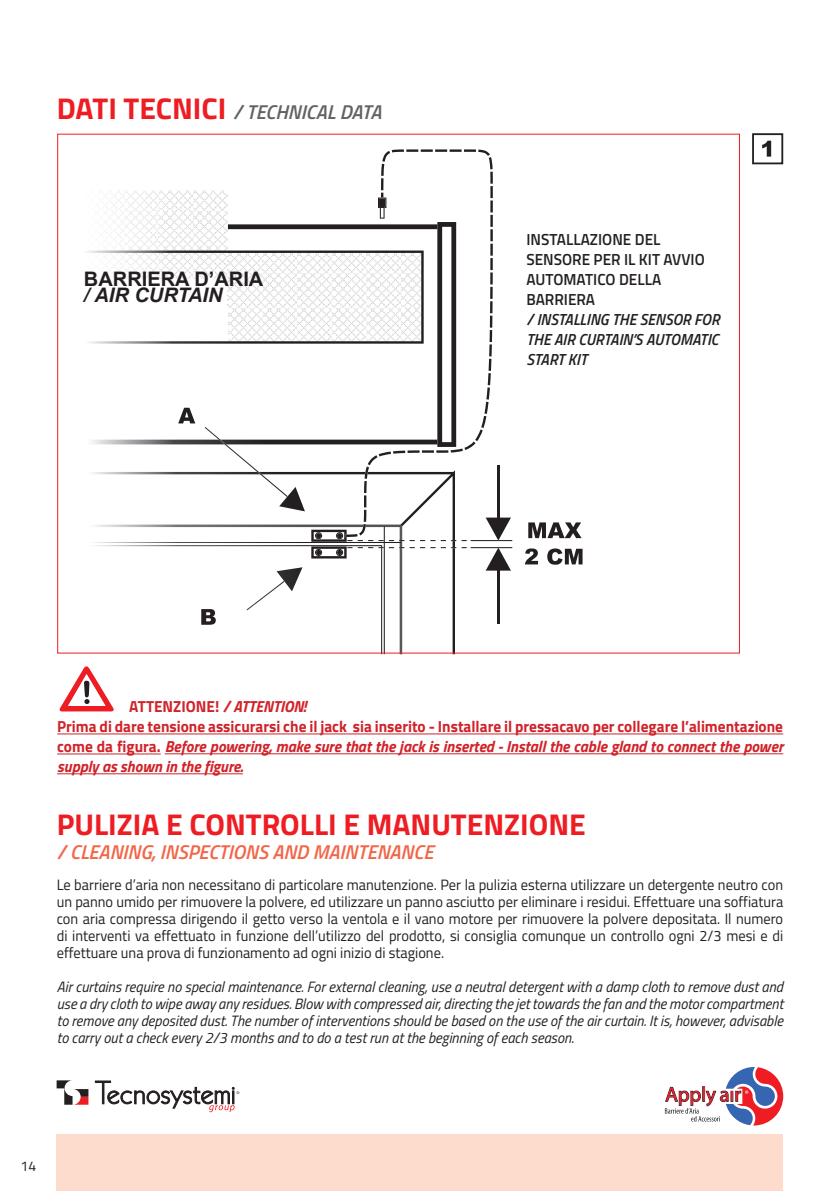
<style>
.page{position:relative;width:840px;height:1191px;background:#fff}
.page>*{position:absolute;margin:0;border:0;box-sizing:border-box;transform-origin:0 0}
.t1{font:700 30px "Titillium Web";color:#ee1d23}
.t2{font:italic 600 20px "Titillium Web";color:#f26648}
.t3{font:italic 600 20px "Titillium Web";color:#636366}
.t4{font:700 20px "Arial";color:#231f20}
.t5{font:italic 700 20px "Arial";color:#231f20}
.t6{font:700 16px/20px "Titillium Web";color:#d1232a;text-align:justify;scale:.96 1}
.t7{font:600 16px/20px "Titillium Web";color:#231f20;scale:.96 1}
.t8{font:italic 600 16px/20px "Titillium Web";color:#231f20;text-align:justify;scale:.96 1}
.t9{font:15px/17px "Titillium Web";color:#231f20;text-align:justify;scale:.96 1}
.t10{font:italic 15px/17px "Titillium Web";color:#231f20;text-align:justify;scale:.96 1}
.t11{font:14px "Titillium Web";color:#231f20}
.s1{font-weight:700;font-style:normal;font-size:30px;color:#ee1d23}
.s2{font-style:italic}
</style>
<div class="page">
<svg style="left:57px;top:1080px;width:31px;height:24px"></svg>
<svg style="left:95px;top:1080px;width:144px;height:32px"></svg>
<svg style="left:664px;top:1067px;width:118px;height:58px"></svg>
<div style="left:57px;top:1134px;width:725px;height:57px;background:#fddcce"></div>
<img style="left:228px;top:224px;width:139px;height:6px">
<img style="left:107px;top:190px;width:121px;height:60px">
<img style="left:89px;top:211px;width:35px;height:1px">
<img style="left:124px;top:211px;width:35px;height:1px">
<img style="left:159px;top:211px;width:34px;height:1px">
<img style="left:87px;top:250px;width:367px;height:404px">
<img style="left:61px;top:525px;width:340px;height:129px">
<img style="left:311px;top:530px;width:35px;height:28px">
<svg style="left:315px;top:549px;width:7px;height:7px"></svg>
<svg style="left:315px;top:532px;width:7px;height:7px"></svg>
<svg style="left:336px;top:549px;width:7px;height:7px"></svg>
<svg style="left:336px;top:532px;width:7px;height:7px"></svg>
<img style="left:367px;top:149px;width:125px;height:316px">
<svg style="left:378px;top:197px;width:8px;height:11px"></svg>
<img style="left:379px;top:207px;width:133px;height:341px">
<img style="left:347px;top:547px;width:119px;height:1px">
<img style="left:470px;top:540px;width:42px;height:1px">
<img style="left:347px;top:540px;width:119px;height:1px">
<img style="left:497px;top:465px;width:2px;height:52px">
<img style="left:485px;top:517px;width:25px;height:23px">
<img style="left:497px;top:570px;width:2px;height:53px">
<img style="left:485px;top:547px;width:25px;height:23px">
<img style="left:246px;top:581px;width:38px;height:29px">
<img style="left:276px;top:567px;width:26px;height:24px">
<img style="left:204px;top:427px;width:83px;height:70px">
<img style="left:279px;top:487px;width:26px;height:24px">
<svg style="left:528px;top:522px;width:53px;height:16px"></svg>
<svg style="left:525px;top:548px;width:12px;height:16px"></svg>
<svg style="left:547px;top:548px;width:35px;height:17px"></svg>
<svg style="left:178px;top:408px;width:17px;height:15px"></svg>
<svg style="left:201px;top:609px;width:15px;height:16px"></svg>
<svg style="left:762px;top:141px;width:8px;height:16px"></svg>
<div style="left:751px;top:133px;width:31px;height:31px;border:2px solid #231f20"></div>
<hr style="left:57px;top:733px;width:725px;height:1px;background:#d1232a">
<hr style="left:57px;top:753px;width:104px;height:1px;background:#d1232a">
<hr style="left:165px;top:753px;width:617px;height:1px;background:#d1232a">
<hr style="left:57px;top:773px;width:186px;height:1px;background:#d1232a">
<svg style="left:60px;top:666px;width:54px;height:45px"></svg>
<p class="t3" style="left:57px;top:97px;width:326px"><span class="s1">DATI TECNICI</span> / TECHNICAL DATA</p>
<p class="t4" style="left:84px;top:266px;width:181px">BARRIERA D’ARIA</p>
<p class="t5" style="left:84px;top:282px;width:140px">/ AIR CURTAIN</p>
<p class="t7" style="left:526px;top:228px;width:187px">INSTALLAZIONE DEL<br>SENSORE PER IL KIT AVVIO<br>AUTOMATICO DELLA<br>BARRIERA</p>
<p class="t8" style="left:526px;top:308px;width:203px">/ INSTALLING THE SENSOR FOR THE AIR CURTAIN’S AUTOMATIC START KIT</p>
<p class="t6" style="left:129px;top:696px;width:186px">ATTENZIONE! <span class="s2">/ ATTENTION!</span></p>
<p class="t6" style="left:57px;top:716px;width:757px">Prima di dare tensione assicurarsi che il jack sia inserito - Installare il pressacavo per collegare l’alimentazione come da figura. <span class="s2">Before powering, make sure that the jack is inserted - Install the cable gland to connect the power supply as shown in the figure.</span></p>
<p class="t1" style="left:57px;top:801px;width:530px">PULIZIA E CONTROLLI E MANUTENZIONE</p>
<p class="t2" style="left:57px;top:836px;width:378px">/ CLEANING, INSPECTIONS AND MAINTENANCE</p>
<p class="t9" style="left:57px;top:875px;width:758px">Le barriere d’aria non necessitano di particolare manutenzione. Per la pulizia esterna utilizzare un detergente neutro con un panno umido per rimuovere la polvere, ed utilizzare un panno asciutto per eliminare i residui. Effettuare una soffiatura con aria compressa dirigendo il getto verso la ventola e il vano motore per rimuovere la polvere depositata. Il numero di interventi va effettuato in funzione dell’utilizzo del prodotto, si consiglia comunque un controllo ogni 2/3 mesi e di effettuare una prova di funzionamento ad ogni inizio di stagione.</p>
<p class="t10" style="left:57px;top:977px;width:757px">Air curtains require no special maintenance. For external cleaning, use a neutral detergent with a damp cloth to remove dust and use a dry cloth to wipe away any residues. Blow with compressed air, directing the jet towards the fan and the motor compartment to remove any deposited dust. The number of interventions should be based on the use of the air curtain. It is, however, advisable to carry out a check every 2/3 months and to do a test run at the beginning of each season.</p>
<p class="t11" style="left:21px;top:1156px;width:17px">14</p>
</div>
